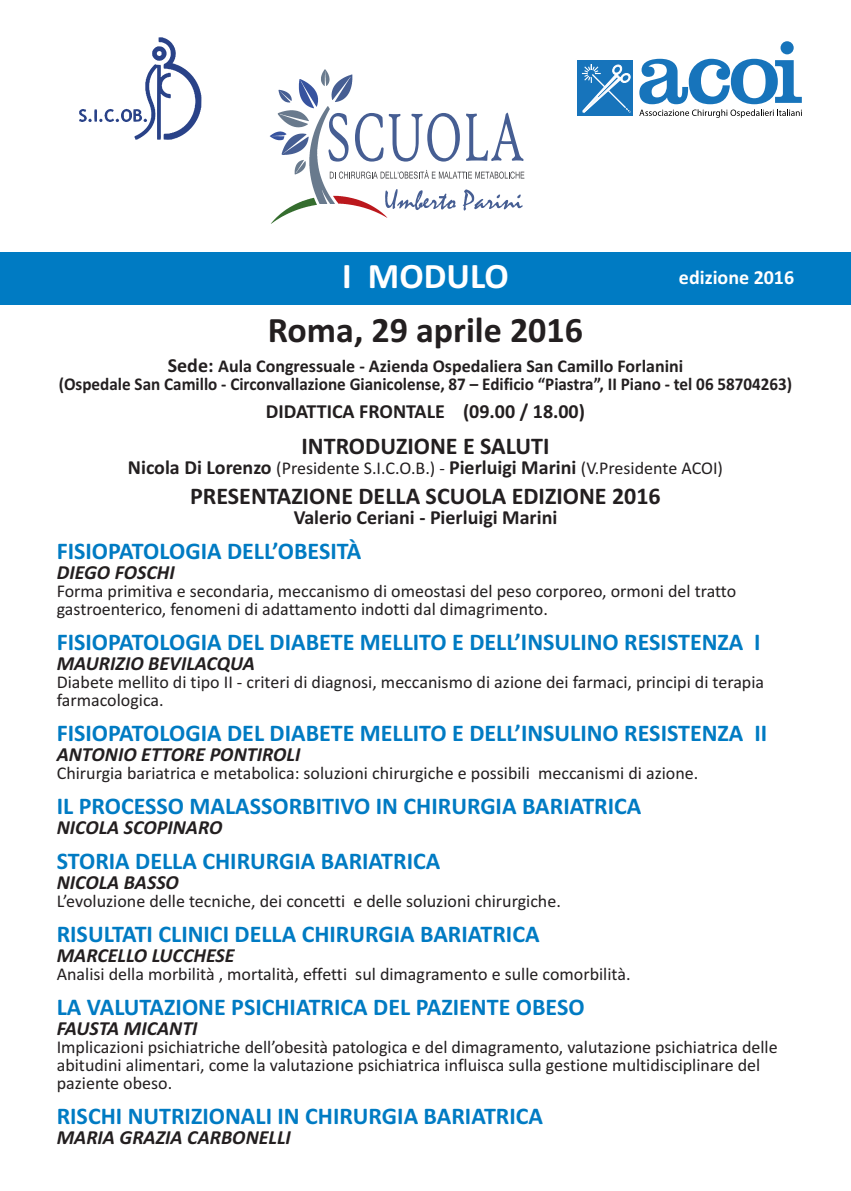
<style>
.page{position:relative;width:851px;height:1191px;background:#fff}
.page>*{position:absolute;margin:0;border:0;box-sizing:border-box;transform-origin:0 0}
.t1{font:700 36px "Calibri";color:#231f20}
.t2{font:700 36px "Calibri";color:#fff}
.t3{font:700 24px "Calibri";color:#007bc3}
.t4{font:700 24px "Calibri";color:#231f20}
.t5{font:italic 700 20px "Calibri";color:#231f20}
.t6{font:700 20px "Calibri";color:#231f20}
.t7{font:700 20px "Calibri";color:#fff}
.t8{font:18px/18px "Calibri";color:#231f20}
.t9{font:700 18px/18px "Calibri";color:#231f20;text-align:center}
.s1{font-size:20px}
.s2{font-weight:700;font-size:20px}
</style>
<div class="page">
<div style="left:577px;top:60px;width:56px;height:56px;background:#1774bb"></div>
<svg style="left:581px;top:64px;width:50px;height:49px"></svg>
<svg style="left:639px;top:41px;width:162px;height:77px"></svg>
<svg style="left:79px;top:37px;width:122px;height:103px"></svg>
<svg style="left:270px;top:69px;width:254px;height:155px"></svg>
<div style="left:0;top:252px;width:850px;height:53px;background:#007bc3"></div>
<h1 class="t2" style="left:342px;top:254px;width:168px">I MODULO</h1>
<p class="t7" style="left:679px;top:265px;width:117px">edizione 2016</p>
<h1 class="t1" style="left:268px;top:308px;width:316px">Roma, 29 aprile 2016</h1>
<p class="t9" style="left:59px;top:356px;width:735px"><span class="s1">Sede:</span> Aula Congressuale - Azienda Ospedaliera San Camillo Forlanini<br>(Ospedale San Camillo - Circonvallazione Gianicolense, 87 – Edificio “Piastra”, II Piano - tel 06 58704263)</p>
<p class="t6" style="left:266px;top:399px;width:320px">DIDATTICA FRONTALE (09.00 / 18.00)</p>
<h2 class="t4" style="left:301px;top:431px;width:249px">INTRODUZIONE E SALUTI</h2>
<p class="t8" style="left:128px;top:459px;width:596px"><span class="s2">Nicola Di Lorenzo</span> (Presidente S.I.C.O.B.) - <span class="s2">Pierluigi Marini</span> (V.Presidente ACOI)</p>
<h2 class="t4" style="left:190px;top:482px;width:472px">PRESENTAZIONE DELLA SCUOLA EDIZIONE 2016</h2>
<p class="t6" style="left:293px;top:505px;width:265px">Valerio Ceriani - Pierluigi Marini</p>
<h2 class="t3" style="left:57px;top:537px;width:306px">FISIOPATOLOGIA DELL’OBESITÀ</h2>
<p class="t5" style="left:57px;top:560px;width:120px">DIEGO FOSCHI</p>
<p class="t8" style="left:57px;top:582px;width:681px">Forma primitiva e secondaria, meccanismo di omeostasi del peso corporeo, ormoni del tratto gastroenterico, fenomeni di adattamento indotti dal dimagrimento.</p>
<h2 class="t3" style="left:57px;top:628px;width:705px">FISIOPATOLOGIA DEL DIABETE MELLITO E DELL’INSULINO RESISTENZA I</h2>
<p class="t5" style="left:57px;top:651px;width:200px">MAURIZIO BEVILACQUA</p>
<p class="t8" style="left:57px;top:673px;width:708px">Diabete mellito di tipo II - criteri di diagnosi, meccanismo di azione dei farmaci, principi di terapia farmacologica.</p>
<h2 class="t3" style="left:57px;top:719px;width:711px">FISIOPATOLOGIA DEL DIABETE MELLITO E DELL’INSULINO RESISTENZA II</h2>
<p class="t5" style="left:57px;top:742px;width:245px">ANTONIO ETTORE PONTIROLI</p>
<p class="t8" style="left:57px;top:764px;width:643px">Chirurgia bariatrica e metabolica: soluzioni chirurgiche e possibili meccanismi di azione.</p>
<h2 class="t3" style="left:57px;top:792px;width:586px">IL PROCESSO MALASSORBITIVO IN CHIRURGIA BARIATRICA</h2>
<p class="t5" style="left:57px;top:815px;width:167px">NICOLA SCOPINARO</p>
<h2 class="t3" style="left:57px;top:847px;width:385px">STORIA DELLA CHIRURGIA BARIATRICA</h2>
<p class="t5" style="left:57px;top:870px;width:124px">NICOLA BASSO</p>
<p class="t8" style="left:57px;top:892px;width:505px">L’evoluzione delle tecniche, dei concetti e delle soluzioni chirurgiche.</p>
<h2 class="t3" style="left:57px;top:920px;width:484px">RISULTATI CLINICI DELLA CHIRURGIA BARIATRICA</h2>
<p class="t5" style="left:57px;top:943px;width:179px">MARCELLO LUCCHESE</p>
<p class="t8" style="left:57px;top:965px;width:575px">Analisi della morbilità , mortalità, effetti sul dimagramento e sulle comorbilità.</p>
<h2 class="t3" style="left:57px;top:993px;width:529px">LA VALUTAZIONE PSICHIATRICA DEL PAZIENTE OBESO</h2>
<p class="t5" style="left:57px;top:1016px;width:142px">FAUSTA MICANTI</p>
<p class="t8" style="left:57px;top:1038px;width:722px">Implicazioni psichiatriche dell’obesità patologica e del dimagramento, valutazione psichiatrica delle abitudini alimentari, come la valutazione psichiatrica influisca sulla gestione multidisciplinare del paziente obeso.</p>
<h2 class="t3" style="left:57px;top:1102px;width:488px">RISCHI NUTRIZIONALI IN CHIRURGIA BARIATRICA</h2>
<p class="t5" style="left:57px;top:1125px;width:235px">MARIA GRAZIA CARBONELLI</p>
</div>
